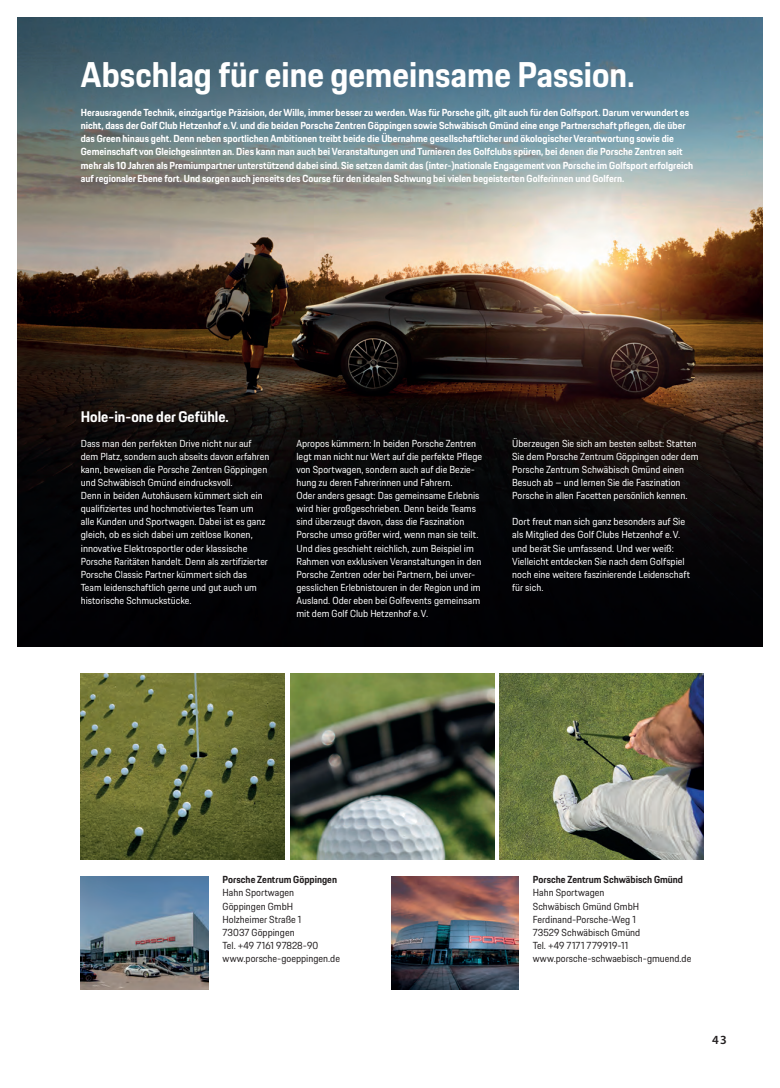
<style>
.page{position:relative;width:780px;height:1088px;background:#fff}
.page>*{position:absolute;margin:0;border:0;box-sizing:border-box;transform-origin:0 0}
.t1{font:700 35px "Porsche Next";color:#fff}
.t2{font:700 15px "Porsche Next";color:#fff}
.t3{font:600 12.5px "Myriad Pro";color:#231f20}
.t4{font:10px/13.1px "Porsche Next";color:#fff}
.t5{font:700 10px/13.1px "Porsche Next";color:#fff}
.t6{font:10px/13.1px "Porsche Next";color:#231f20}
.t7{font:700 10px "Porsche Next";color:#231f20}
</style>
<div class="page">
<img style="left:290px;top:673px;width:204px;height:186px">
<img style="left:81px;top:673px;width:204px;height:186px">
<img style="left:499px;top:673px;width:204px;height:186px">
<img style="left:18px;top:18px;width:744px;height:629px">
<img style="left:391px;top:876px;width:127px;height:113px">
<img style="left:81px;top:876px;width:127px;height:113px">
<h1 class="t1" style="left:81px;top:51px;width:555px">Abschlag für eine gemeinsame Passion.</h1>
<p class="t5" style="left:81px;top:106px;width:614px">Herausragende Technik, einzigartige Präzision, der Wille, immer besser zu werden. Was für Porsche gilt, gilt auch für den Golfsport. Darum verwundert es nicht, dass der Golf Club Hetzenhof e. V. und die beiden Porsche Zentren Göppingen sowie Schwäbisch Gmünd eine enge Partnerschaft pflegen, die über das Green hinaus geht. Denn neben sportlichen Ambitionen treibt beide die Übernahme gesellschaftlicher und ökologischer Verantwortung sowie die Gemeinschaft von Gleichgesinnten an. Dies kann man auch bei Veranstaltungen und Turnieren des Golfclubs spüren, bei denen die Porsche Zentren seit mehr als 10 Jahren als Premiumpartner unterstützend dabei sind. Sie setzen damit das (inter-)nationale Engagement von Porsche im Golfsport erfolgreich auf regionaler Ebene fort. Und sorgen auch jenseits des Course für den idealen Schwung bei vielen begeisterten Golferinnen und Golfern.</p>
<h2 class="t2" style="left:81px;top:406px;width:149px">Hole-in-one der Gefühle.</h2>
<p class="t4" style="left:81px;top:436px;width:190px">Dass man den perfekten Drive nicht nur auf dem Platz, sondern auch abseits davon erfahren kann, beweisen die Porsche Zentren Göppingen und Schwäbisch Gmünd eindrucksvoll.<br>Denn in beiden Autohäusern kümmert sich ein qualifiziertes und hochmotiviertes Team um alle Kunden und Sportwagen. Dabei ist es ganz gleich, ob es sich dabei um zeitlose Ikonen, innovative Elektrosportler oder klassische Porsche Raritäten handelt. Denn als zertifizierter Porsche Classic Partner kümmert sich das Team leidenschaftlich gerne und gut auch um historische Schmuckstücke.</p>
<p class="t4" style="left:296px;top:436px;width:187px">Apropos kümmern: In beiden Porsche Zentren legt man nicht nur Wert auf die perfekte Pflege von Sportwagen, sondern auch auf die Bezie&shy;hung zu deren Fahrerinnen und Fahrern.<br>Oder anders gesagt: Das gemeinsame Erlebnis wird hier großgeschrieben. Denn beide Teams sind überzeugt davon, dass die Faszination Porsche umso größer wird, wenn man sie teilt.<br>Und dies geschieht reichlich, zum Beispiel im Rahmen von exklusiven Veranstaltungen in den Porsche Zentren oder bei Partnern, bei unver&shy;gesslichen Erlebnistouren in der Region und im Ausland. Oder eben bei Golfevents gemeinsam mit dem Golf Club Hetzenhof e. V.</p>
<p class="t4" style="left:512px;top:436px;width:188px">Überzeugen Sie sich am besten selbst: Statten Sie dem Porsche Zentrum Göppingen oder dem Porsche Zentrum Schwäbisch Gmünd einen Besuch ab – und lernen Sie die Faszination Porsche in allen Facetten persönlich kennen.</p>
<p class="t4" style="left:512px;top:515px;width:179px">Dort freut man sich ganz besonders auf Sie als Mitglied des Golf Clubs Hetzenhof e. V. und berät Sie umfassend. Und wer weiß:<br>Vielleicht entdecken Sie nach dem Golfspiel noch eine weitere faszinierende Leidenschaft für sich.</p>
<p class="t7" style="left:222px;top:873px;width:116px">Porsche Zentrum Göppingen</p>
<p class="t6" style="left:222px;top:886px;width:119px">Hahn Sportwagen<br>Göppingen GmbH<br>Holzheimer Straße 1<br>73037 Göppingen<br>Tel. +49 7161 97828-90 www.porsche-goeppingen.de</p>
<p class="t7" style="left:533px;top:873px;width:152px">Porsche Zentrum Schwäbisch Gmünd</p>
<p class="t6" style="left:533px;top:886px;width:160px">Hahn Sportwagen<br>Schwäbisch Gmünd GmbH<br>Ferdinand-Porsche-Weg 1<br>73529 Schwäbisch Gmünd<br>Tel. +49 7171 779919-11 www.porsche-schwaebisch-gmuend.de</p>
<p class="t3" style="left:712px;top:1032px;width:16px">43</p>
</div>
